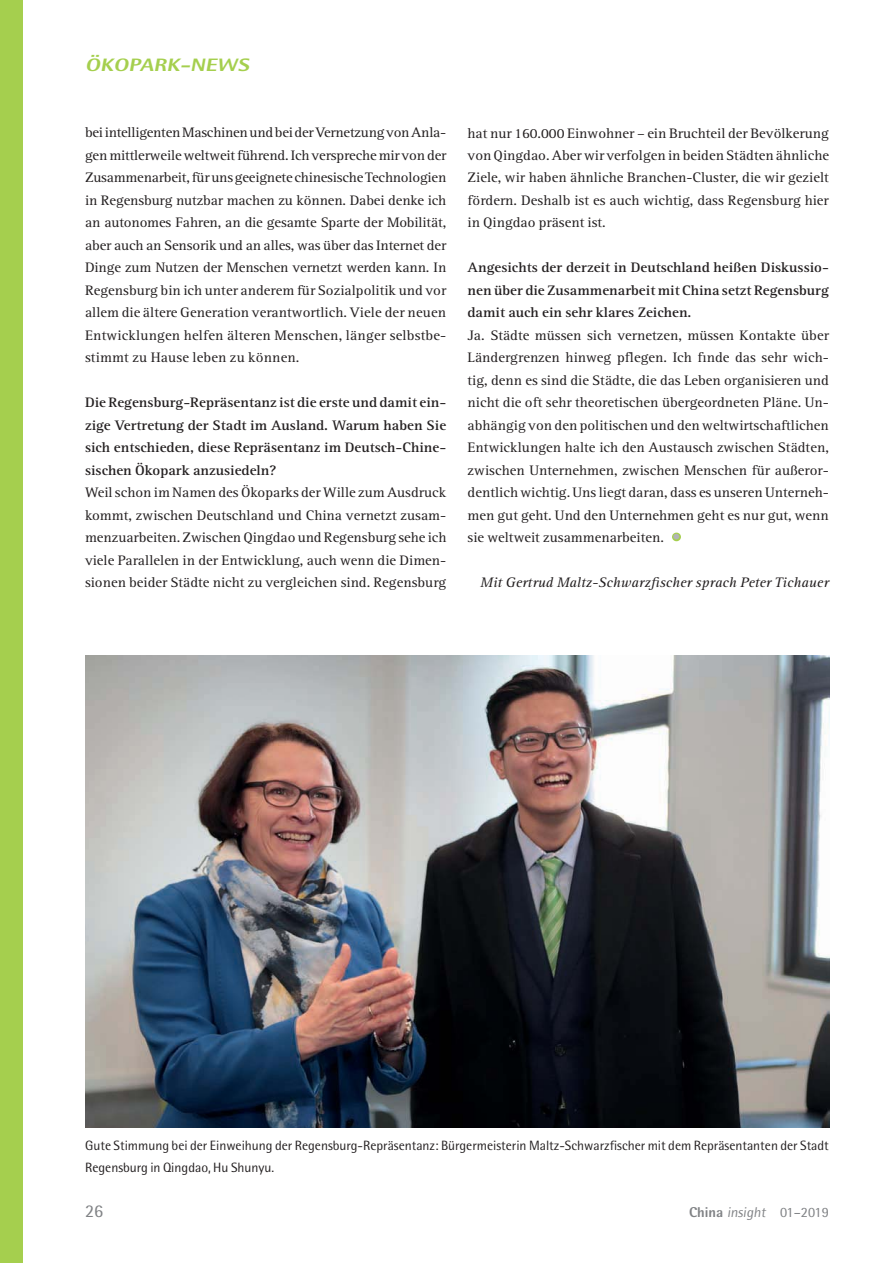
<style>
.page{position:relative;width:893px;height:1263px;background:#fff}
.page>*{position:absolute;margin:0;border:0;box-sizing:border-box;transform-origin:0 0}
.t1{font:italic 800 18px "Rotis Semi Sans";color:#a5cf4e;scale:1.25 1}
.t2{font:18px "Rotis Semi Sans";color:#808285}
.t3{font:14.25px/22.5px "Rotis Serif";color:#231f20;text-align:justify;scale:1.05 1}
.t4{font:700 14.25px/22.5px "Rotis Serif";color:#231f20;text-align:justify;scale:1.05 1}
.t5{font:italic 14.25px "Rotis Serif";color:#231f20;scale:1.05 1}
.t6{font:14.25px "Rotis Semi Sans";letter-spacing:-.02em;color:#808285}
.t7{font:13.5px/22.5px "Rotis Semi Sans";color:#231f20}
.s1{font-family:"European Pi Three";color:#b2b4b6}
.s2{font-weight:800}
</style>
<div class="page">
<div style="left:0;top:0;width:23px;height:1263px;background:#a5cf4e"></div>
<div style="left:672px;top:533px;width:9px;height:8px;border:3px solid #a5cf4e;border-radius:50%"></div>
<img style="left:85px;top:656px;width:744px;height:471px">
<p class="t1" style="left:85px;top:59px;width:135px">ÖKOPARK-NEWS</p>
<p class="t3" style="left:85px;top:123px;width:346px">bei intelligenten Maschinen und bei der Vernetzung von Anla&shy;gen mittlerweile weltweit führend. Ich verspreche mir von der Zusammenarbeit, für uns geeignete chinesische Technologien in Regensburg nutzbar machen zu können. Dabei denke ich an autonomes Fahren, an die gesamte Sparte der Mobilität, aber auch an Sensorik und an alles, was über das Internet der Dinge zum Nutzen der Menschen vernetzt werden kann. In Regensburg bin ich unter anderem für Sozialpolitik und vor allem die ältere Generation verantwortlich. Viele der neuen Entwicklungen helfen älteren Menschen, länger selbstbe&shy;stimmt zu Hause leben zu können.</p>
<p class="t4" style="left:85px;top:393px;width:346px">Die Regensburg-Repräsentanz ist die erste und damit ein&shy;zige Vertretung der Stadt im Ausland. Warum haben Sie sich entschieden, diese Repräsentanz im Deutsch-Chine&shy;sischen Ökopark anzusiedeln?</p>
<p class="t3" style="left:85px;top:483px;width:346px">Weil schon im Namen des Ökoparks der Wille zum Ausdruck kommt, zwischen Deutschland und China vernetzt zusam&shy;menzuarbeiten. Zwischen Qingdao und Regensburg sehe ich viele Parallelen in der Entwicklung, auch wenn die Dimen&shy;sionen beider Städte nicht zu vergleichen sind. Regensburg</p>
<p class="t3" style="left:468px;top:123px;width:346px">hat nur 160.000 Einwohner – ein Bruchteil der Bevölkerung von Qingdao. Aber wir verfolgen in beiden Städten ähnliche Ziele, wir haben ähnliche Branchen-Cluster, die wir gezielt fördern. Deshalb ist es auch wichtig, dass Regensburg hier in Qingdao präsent ist.</p>
<p class="t4" style="left:468px;top:258px;width:346px">Angesichts der derzeit in Deutschland heißen Diskussio&shy;nen über die Zusammenarbeit mit China setzt Regensburg damit auch ein sehr klares Zeichen.</p>
<p class="t3" style="left:468px;top:325px;width:346px">Ja. Städte müssen sich vernetzen, müssen Kontakte über Ländergrenzen hinweg pflegen. Ich finde das sehr wich&shy;tig, denn es sind die Städte, die das Leben organisieren und nicht die oft sehr theoretischen übergeordneten Pläne. Un&shy;abhängig von den politischen und den weltwirtschaftlichen Entwicklungen halte ich den Austausch zwischen Städten, zwischen Unternehmen, zwischen Menschen für außeror&shy;dentlich wichtig. Uns liegt daran, dass es unseren Unterneh&shy;men gut geht. Und den Unternehmen geht es nur gut, wenn sie weltweit zusammenarbeiten. <span class="s1">-</span></p>
<p class="t5" style="left:480px;top:577px;width:333px">Mit Gertrud Maltz-Schwarzfischer sprach Peter Tichauer</p>
<p class="t7" style="left:85px;top:1135px;width:745px">Gute Stimmung bei der Einweihung der Regensburg-Repräsentanz: Bürgermeisterin Maltz-Schwarzfischer mit dem Repräsentanten der Stadt<br>Regensburg in Qingdao, Hu Shunyu.</p>
<p class="t2" style="left:85px;top:1205px;width:20px">26</p>
<p class="t6" style="left:689px;top:1207px;width:141px"><span class="s2">China</span> insight 01–2019</p>
</div>
